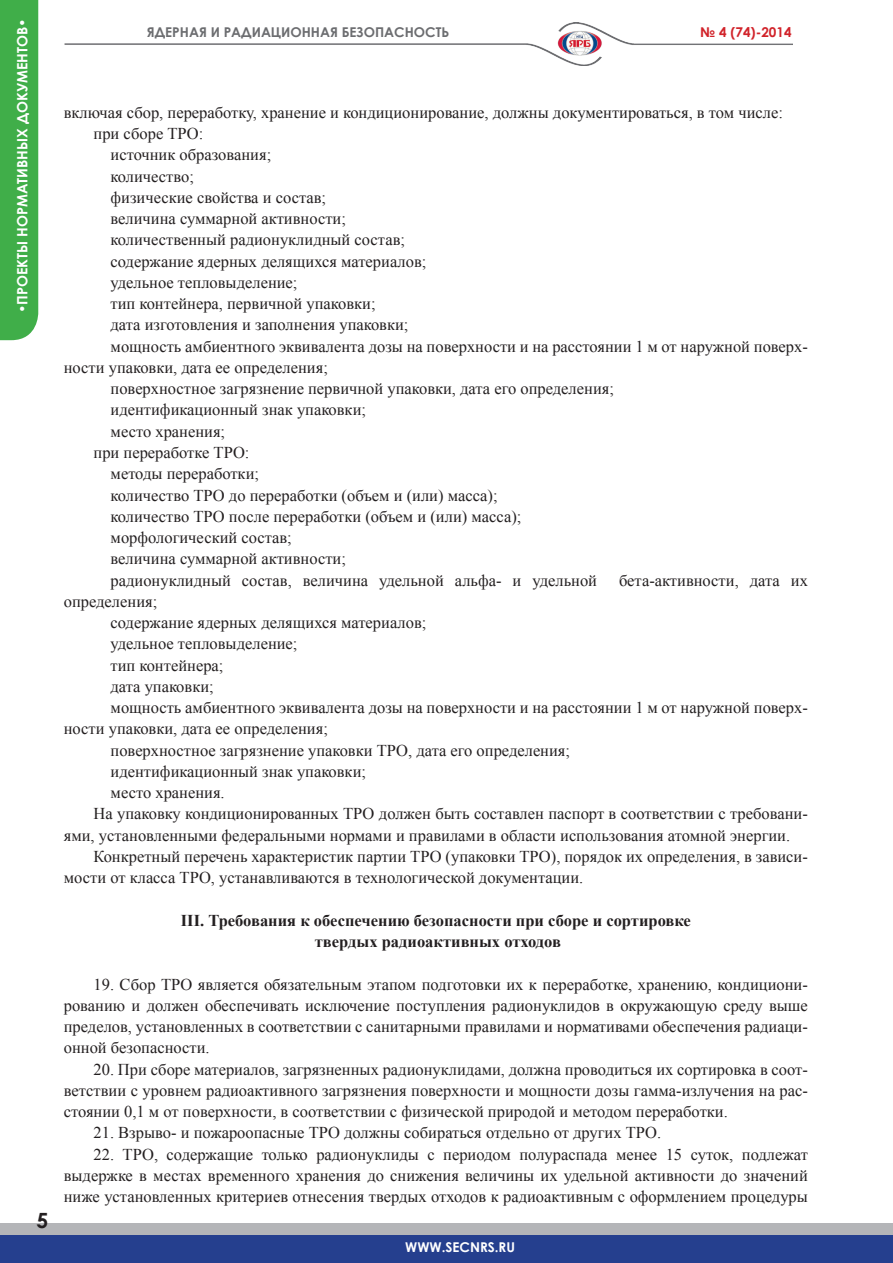
<style>
.page{position:relative;width:893px;height:1263px;background:#fff}
.page>*{position:absolute;margin:0;border:0;box-sizing:border-box;transform-origin:0 0}
.t1{font:700 21px "Century Gothic";color:#231f20}
.ОсНоВнОй{font:16.5px/21.3px "Times New Roman";color:#231f20;text-align:justify}
.отступ{font:16.5px/21.3px "Times New Roman";color:#231f20}
.заголовок{font:700 16.5px/21.3px "Times New Roman";color:#231f20;text-align:center}
.t2{font:700 14.25px "Century Gothic";color:#fff}
.t3{font:700 13.5px "Century Gothic";color:#6c6d70}
.t4{font:700 13.5px "Century Gothic";color:#fff}
.t5{font:700 13.5px "Century Gothic";color:#d1232a}
</style>
<div class="page">
<div style="left:0;top:1223px;width:893px;height:30px;background:#b4b5b8"></div>
<div style="left:0;top:1235px;width:893px;height:28px;background:#253f8e"></div>
<img style="left:64px;top:22px;width:728px;height:44px">
<div style="left:0;top:0;width:38px;height:340px;background:#40ae49"></div>
<p class="t2" style="left:11px;top:313px;width:296px;rotate:-90deg">•ПРОЕКТЫ НОРМАТИВНЫХ ДОКУМЕНТОВ•</p>
<p class="t1" style="left:37px;top:1204px;width:13px">5</p>
<p class="t3" style="left:147px;top:22px;width:304px">ЯДЕРНАЯ И РАДИАЦИОННАЯ БЕЗОПАСНОСТЬ</p>
<p class="t5" style="left:700px;top:22px;width:93px">№ 4 (74)-2014</p>
<p class="ОсНоВнОй" style="left:64px;top:101px;width:721px">включая сбор, переработку, хранение и кондиционирование, должны документироваться, в том числе:</p>
<p class="ОсНоВнОй" style="left:94px;top:123px;width:111px">при сборе ТРО:</p>
<p class="отступ" style="left:111px;top:144px;width:162px">источник образования;</p>
<p class="отступ" style="left:111px;top:165px;width:85px">количество;</p>
<p class="отступ" style="left:111px;top:186px;width:217px">физические свойства и состав;</p>
<p class="отступ" style="left:111px;top:208px;width:237px">величина суммарной активности;</p>
<p class="отступ" style="left:111px;top:229px;width:296px">количественный радионуклидный состав;</p>
<p class="отступ" style="left:111px;top:250px;width:317px">содержание ядерных делящихся материалов;</p>
<p class="отступ" style="left:111px;top:271px;width:188px">удельное тепловыделение;</p>
<p class="отступ" style="left:111px;top:293px;width:267px">тип контейнера, первичной упаковки;</p>
<p class="отступ" style="left:111px;top:314px;width:299px">дата изготовления и заполнения упаковки;</p>
<p class="отступ" style="left:64px;top:335px;width:746px;text-indent:47px">мощность амбиентного эквивалента дозы на поверхности и на расстоянии 1 м от наружной поверх&shy;ности упаковки, дата ее определения;</p>
<p class="отступ" style="left:111px;top:378px;width:505px">поверхностное загрязнение первичной упаковки, дата его определения;</p>
<p class="отступ" style="left:111px;top:399px;width:257px">идентификационный знак упаковки;</p>
<p class="отступ" style="left:111px;top:420px;width:116px">место хранения;</p>
<p class="ОсНоВнОй" style="left:94px;top:442px;width:157px">при переработке ТРО:</p>
<p class="отступ" style="left:111px;top:463px;width:150px">методы переработки;</p>
<p class="отступ" style="left:111px;top:484px;width:389px">количество ТРО до переработки (объем и (или) масса);</p>
<p class="отступ" style="left:111px;top:505px;width:412px">количество ТРО после переработки (объем и (или) масса);</p>
<p class="отступ" style="left:111px;top:527px;width:183px">морфологический состав;</p>
<p class="отступ" style="left:111px;top:548px;width:237px">величина суммарной активности;</p>
<p class="отступ" style="left:111px;top:569px;width:488px">радионуклидный состав, величина удельной альфа- и удельной</p>
<p class="отступ" style="left:619px;top:569px;width:190px">бета-активности, дата их</p>
<p class="отступ" style="left:64px;top:590px;width:95px">определения;</p>
<p class="отступ" style="left:111px;top:612px;width:317px">содержание ядерных делящихся материалов;</p>
<p class="отступ" style="left:111px;top:633px;width:188px">удельное тепловыделение;</p>
<p class="отступ" style="left:111px;top:654px;width:114px">тип контейнера;</p>
<p class="отступ" style="left:111px;top:675px;width:105px">дата упаковки;</p>
<p class="отступ" style="left:64px;top:697px;width:746px;text-indent:47px">мощность амбиентного эквивалента дозы на поверхности и на расстоянии 1 м от наружной поверх&shy;ности упаковки, дата ее определения;</p>
<p class="отступ" style="left:111px;top:739px;width:461px">поверхностное загрязнение упаковки ТРО, дата его определения;</p>
<p class="отступ" style="left:111px;top:760px;width:257px">идентификационный знак упаковки;</p>
<p class="отступ" style="left:111px;top:782px;width:116px">место хранения.</p>
<p class="ОсНоВнОй" style="left:64px;top:803px;width:746px;text-indent:30px">На упаковку кондиционированных ТРО должен быть составлен паспорт в соответствии с требовани&shy;ями, установленными федеральными нормами и правилами в области использования атомной энергии.</p>
<p class="ОсНоВнОй" style="left:64px;top:845px;width:746px;text-indent:30px">Конкретный перечень характеристик партии ТРО (упаковки ТРО), порядок их определения, в зависи&shy;мости от класса ТРО, устанавливаются в технологической документации.</p>
<p class="заголовок" style="left:181px;top:909px;width:511px">III. Требования к обеспечению безопасности при сборе и сортировке твердых радиоактивных отходов</p>
<p class="ОсНоВнОй" style="left:64px;top:973px;width:746px;text-indent:30px">19. Сбор ТРО является обязательным этапом подготовки их к переработке, хранению, кондициони&shy;рованию и должен обеспечивать исключение поступления радионуклидов в окружающую среду выше пределов, установленных в соответствии с санитарными правилами и нормативами обеспечения радиаци&shy;онной безопасности.</p>
<p class="ОсНоВнОй" style="left:64px;top:1058px;width:746px;text-indent:30px">20. При сборе материалов, загрязненных радионуклидами, должна проводиться их сортировка в соот&shy;ветствии с уровнем радиоактивного загрязнения поверхности и мощности дозы гамма-излучения на рас&shy;стоянии 0,1 м от поверхности, в соответствии с физической природой и методом переработки.</p>
<p class="ОсНоВнОй" style="left:94px;top:1122px;width:569px">21. Взрыво- и пожароопасные ТРО должны собираться отдельно от других ТРО.</p>
<p class="ОсНоВнОй" style="left:64px;top:1143px;width:746px;text-indent:30px">22. ТРО, содержащие только радионуклиды с периодом полураспада менее 15 суток, подлежат выдержке в местах временного хранения до снижения величины их удельной активности до значений ниже установленных критериев отнесения твердых отходов к радиоактивным с оформлением процедуры</p>
<p class="t4" style="left:405px;top:1237px;width:111px">WWW.SECNRS.RU</p>
</div>
